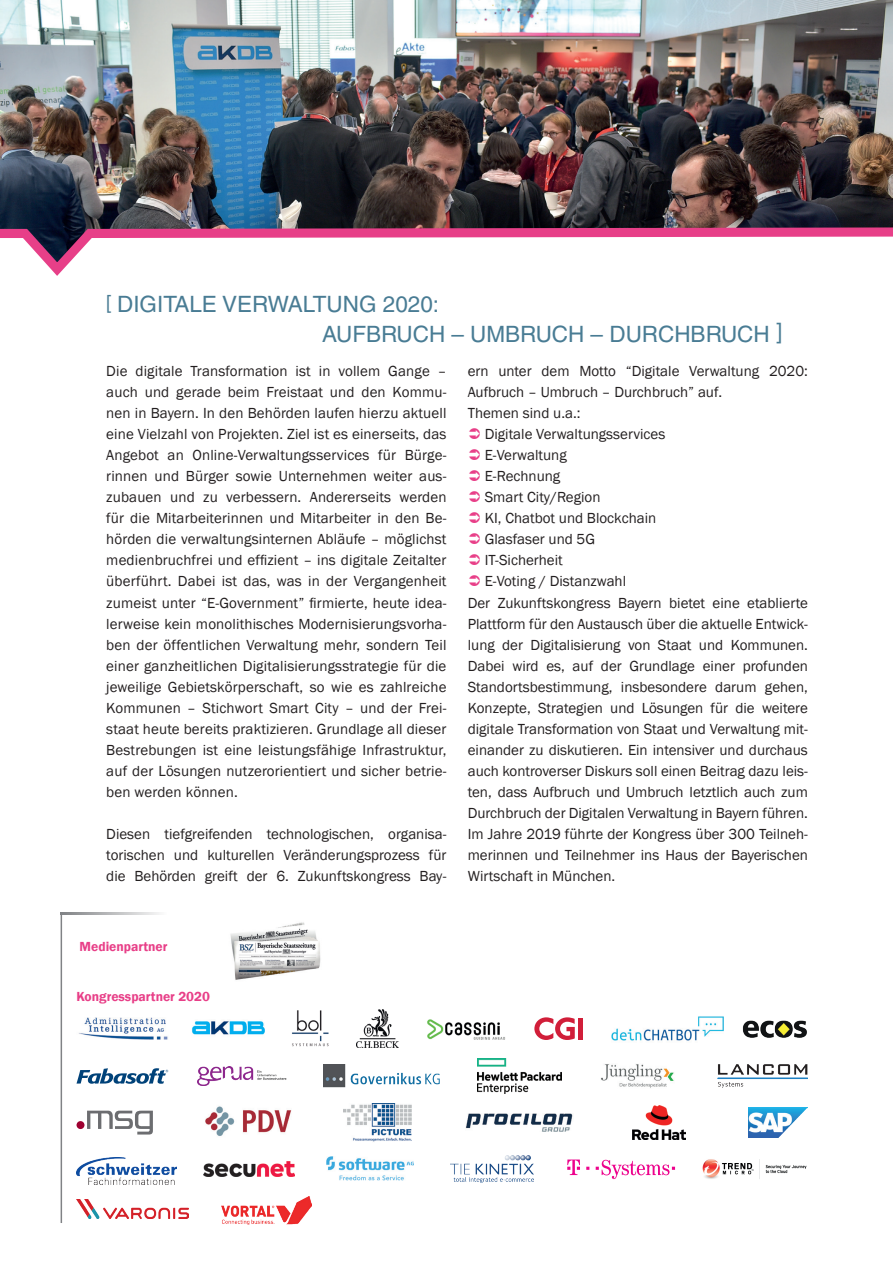
<style>
.page{position:relative;width:893px;height:1263px;background:#fff}
.page>*{position:absolute;margin:0;border:0;box-sizing:border-box;transform-origin:0 0}
.t1{font:22.5px/30px "Helvetica";color:#497c94}
.t2{font:15px/21px "Franklin Gothic";color:#231f20;text-align:justify}
.t3{font:600 13.5px "Franklin Gothic";color:#e83f88}
.s1{font-size:19.5px}
</style>
<div class="page">
<img style="left:0;top:0;width:893px;height:227px">
<img style="left:230px;top:922px;width:91px;height:58px">
<hr style="left:61px;top:913px;width:1px;height:310px;background:#808285">
<hr style="left:61px;top:913px;width:106px;height:2px;background:#808285">
<img style="left:192px;top:1021px;width:72px;height:14px">
<img style="left:427px;top:1019px;width:78px;height:21px">
<svg style="left:0;top:227px;width:893px;height:49px"></svg>
<img style="left:466px;top:1113px;width:107px;height:19px">
<svg style="left:77px;top:1068px;width:91px;height:16px"></svg>
<img style="left:748px;top:1108px;width:60px;height:29px">
<img style="left:221px;top:1197px;width:90px;height:27px">
<img style="left:451px;top:1155px;width:82px;height:27px">
<img style="left:77px;top:1157px;width:99px;height:27px">
<img style="left:344px;top:1103px;width:68px;height:39px">
<img style="left:292px;top:1011px;width:37px;height:35px">
<img style="left:601px;top:1064px;width:73px;height:24px">
<img style="left:742px;top:1020px;width:65px;height:17px">
<svg style="left:567px;top:1159px;width:13px;height:16px"></svg>
<svg style="left:596px;top:1160px;width:79px;height:19px"></svg>
<img style="left:357px;top:1010px;width:42px;height:38px">
<img style="left:198px;top:1066px;width:89px;height:20px">
<img style="left:79px;top:1017px;width:89px;height:23px">
<img style="left:702px;top:1159px;width:105px;height:20px">
<svg style="left:534px;top:1017px;width:41px;height:23px"></svg>
<div style="left:578px;top:1018px;width:5px;height:21px;background:#d11e39"></div>
<img style="left:324px;top:1064px;width:116px;height:23px">
<img style="left:717px;top:1064px;width:91px;height:23px">
<img style="left:204px;top:1161px;width:90px;height:15px">
<img style="left:326px;top:1156px;width:88px;height:25px">
<img style="left:611px;top:1016px;width:113px;height:25px">
<img style="left:633px;top:1105px;width:53px;height:34px">
<img style="left:477px;top:1058px;width:85px;height:36px">
<img style="left:77px;top:1200px;width:111px;height:18px">
<div style="left:77px;top:1121px;width:7px;height:8px;background:#9e0131;border-radius:50%"></div>
<svg style="left:87px;top:1111px;width:66px;height:23px"></svg>
<img style="left:205px;top:1106px;width:86px;height:30px">
<h1 class="t1" style="left:322px;top:289px;width:461px;text-indent:-216px"><span class="s1">[</span> DIGITALE VERWALTUNG 2020:<br>AUFBRUCH – UMBRUCH – DURCHBRUCH ]</h1>
<p class="t2" style="left:106px;top:361px;width:342px">Die digitale Transformation ist in vollem Gange – auch und gerade beim Freistaat und den Kommu&shy;nen in Bayern. In den Behörden laufen hierzu aktuell eine Vielzahl von Projekten. Ziel ist es einerseits, das Angebot an Online-Verwaltungsservices für Bürge&shy;rinnen und Bürger sowie Unternehmen weiter aus&shy;zubauen und zu verbessern. Andererseits werden für die Mitarbeiterinnen und Mitarbeiter in den Be&shy;hörden die verwaltungsinternen Abläufe – möglichst medienbruchfrei und effizient – ins digitale Zeitalter überführt. Dabei ist das, was in der Vergangenheit zumeist unter “E-Government” firmierte, heute idea&shy;lerweise kein monolithisches Modernisierungsvorha&shy;ben der öffentlichen Verwaltung mehr, sondern Teil einer ganzheitlichen Digitalisierungsstrategie für die jeweilige Gebietskörperschaft, so wie es zahlreiche Kommunen – Stichwort Smart City – und der Frei&shy;staat heute bereits praktizieren. Grundlage all dieser Bestrebungen ist eine leistungsfähige Infrastruktur, auf der Lösungen nutzerorientiert und sicher betrie&shy;ben werden können.</p>
<p class="t2" style="left:106px;top:823px;width:342px">Diesen tiefgreifenden technologischen, organisa&shy;torischen und kulturellen Veränderungsprozess für die Behörden greift der 6. Zukunftskongress Bay-</p>
<p class="t2" style="left:468px;top:361px;width:342px">ern unter dem Motto “Digitale Verwaltung 2020:</p>
<p class="t2" style="left:468px;top:382px;width:256px">Aufbruch – Umbruch – Durchbruch” auf.</p>
<p class="t2" style="left:468px;top:403px;width:114px">Themen sind u.a.:</p>
<p class="t2" style="left:485px;top:424px;width:182px">Digitale Verwaltungsservices</p>
<p class="t2" style="left:485px;top:445px;width:83px">E-Verwaltung</p>
<p class="t2" style="left:485px;top:466px;width:77px">E-Rechnung</p>
<p class="t2" style="left:485px;top:487px;width:117px">Smart City/Region</p>
<p class="t2" style="left:485px;top:508px;width:173px">KI, Chatbot und Blockchain</p>
<p class="t2" style="left:485px;top:529px;width:112px">Glasfaser und 5G</p>
<p class="t2" style="left:485px;top:550px;width:80px">IT-Sicherheit</p>
<p class="t2" style="left:485px;top:571px;width:143px">E-Voting / Distanzwahl</p>
<p class="t2" style="left:468px;top:592px;width:342px">Der Zukunftskongress Bayern bietet eine etablierte</p>
<p class="t2" style="left:468px;top:613px;width:342px">Plattform für den Austausch über die aktuelle Entwick-</p>
<p class="t2" style="left:468px;top:634px;width:342px">lung der Digitalisierung von Staat und Kommunen.</p>
<p class="t2" style="left:468px;top:655px;width:342px">Dabei wird es, auf der Grundlage einer profunden</p>
<p class="t2" style="left:468px;top:676px;width:342px">Standortsbestimmung, insbesondere darum gehen,</p>
<p class="t2" style="left:468px;top:697px;width:342px">Konzepte, Strategien und Lösungen für die weitere</p>
<p class="t2" style="left:468px;top:718px;width:342px">digitale Transformation von Staat und Verwaltung mit-</p>
<p class="t2" style="left:468px;top:739px;width:342px">einander zu diskutieren. Ein intensiver und durchaus</p>
<p class="t2" style="left:468px;top:760px;width:342px">auch kontroverser Diskurs soll einen Beitrag dazu leis-</p>
<p class="t2" style="left:468px;top:781px;width:342px">ten, dass Aufbruch und Umbruch letztlich auch zum</p>
<p class="t2" style="left:468px;top:802px;width:342px">Durchbruch der Digitalen Verwaltung in Bayern führen.</p>
<p class="t2" style="left:468px;top:823px;width:342px">Im Jahre 2019 führte der Kongress über 300 Teilneh-</p>
<p class="t2" style="left:468px;top:844px;width:342px">merinnen und Teilnehmer ins Haus der Bayerischen</p>
<p class="t2" style="left:468px;top:865px;width:149px">Wirtschaft in München.</p>
<p class="t3" style="left:80px;top:938px;width:89px">Medienpartner</p>
<p class="t3" style="left:76px;top:988px;width:135px">Kongresspartner 2020</p>
</div>
